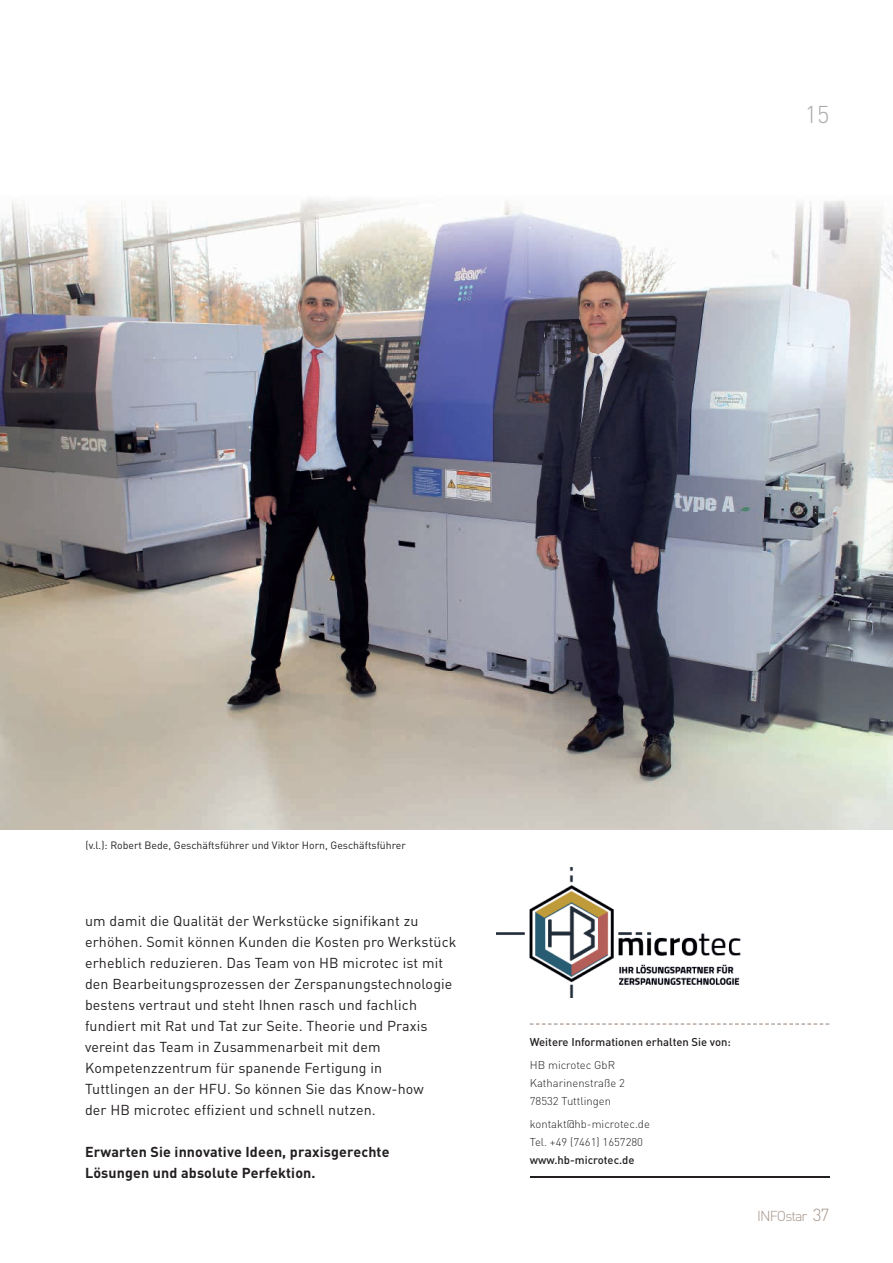
<style>
.page{position:relative;width:893px;height:1263px;background:#fff}
.page>*{position:absolute;margin:0;border:0;box-sizing:border-box;transform-origin:0 0}
.t1{font:300 24px "DIN";color:#a8a9ad}
.t2{font:14.25px/21px "DIN";letter-spacing:.01em;color:#231f20}
.t3{font:700 14.25px/21px "DIN";letter-spacing:.01em;color:#231f20}
.t4{font:300 14.25px "DIN";letter-spacing:-.06em;color:#a59488}
.t5{font:300 11.25px/18px "DIN";color:#231f20}
.t6{font:500 11.25px "DIN";color:#231f20}
.t7{font:10.5px "DIN";color:#231f20}
.s1{font-size:17.25px}
</style>
<div class="page">
<svg style="left:530px;top:1023px;width:299px;height:2px"></svg>
<hr style="left:530px;top:1177px;width:299px;height:1px;background:#231f20">
<img style="left:497px;top:867px;width:244px;height:130px">
<img style="left:0;top:198px;width:893px;height:632px">
<h1 class="t1" style="left:805px;top:100px;width:26px">15</h1>
<p class="t7" style="left:86px;top:838px;width:322px">(v.l.): Robert Bede, Geschäftsführer und Viktor Horn, Geschäftsführer</p>
<p class="t2" style="left:85px;top:910px;width:373px">um damit die Qualität der Werkstücke signifikant zu erhöhen. Somit können Kunden die Kosten pro Werkstück erheblich reduzieren. Das Team von HB microtec ist mit den Bearbeitungsprozessen der Zerspanungstechnologie bestens vertraut und steht Ihnen rasch und fachlich fundiert mit Rat und Tat zur Seite. Theorie und Praxis vereint das Team in Zusammenarbeit mit dem Kompetenzzentrum für spanende Fertigung in<br>Tuttlingen an der HFU. So können Sie das Know-how<br>der HB microtec effizient und schnell nutzen.</p>
<p class="t3" style="left:85px;top:1141px;width:306px">Erwarten Sie innovative Ideen, praxisgerechte<br>Lösungen und absolute Perfektion.</p>
<p class="t6" style="left:530px;top:1035px;width:203px">Weitere Informationen erhalten Sie von:</p>
<p class="t5" style="left:530px;top:1056px;width:97px">HB microtec GbR<br>Katharinenstraße 2<br>78532 Tuttlingen</p>
<p class="t5" style="left:530px;top:1115px;width:122px">kontakt@hb-microtec.de<br>Tel. +49 (7461) 1657280</p>
<p class="t6" style="left:530px;top:1153px;width:106px">www.hb-microtec.de</p>
<p class="t4" style="left:757px;top:1207px;width:74px">INFOstar <span class="s1">37</span></p>
</div>
